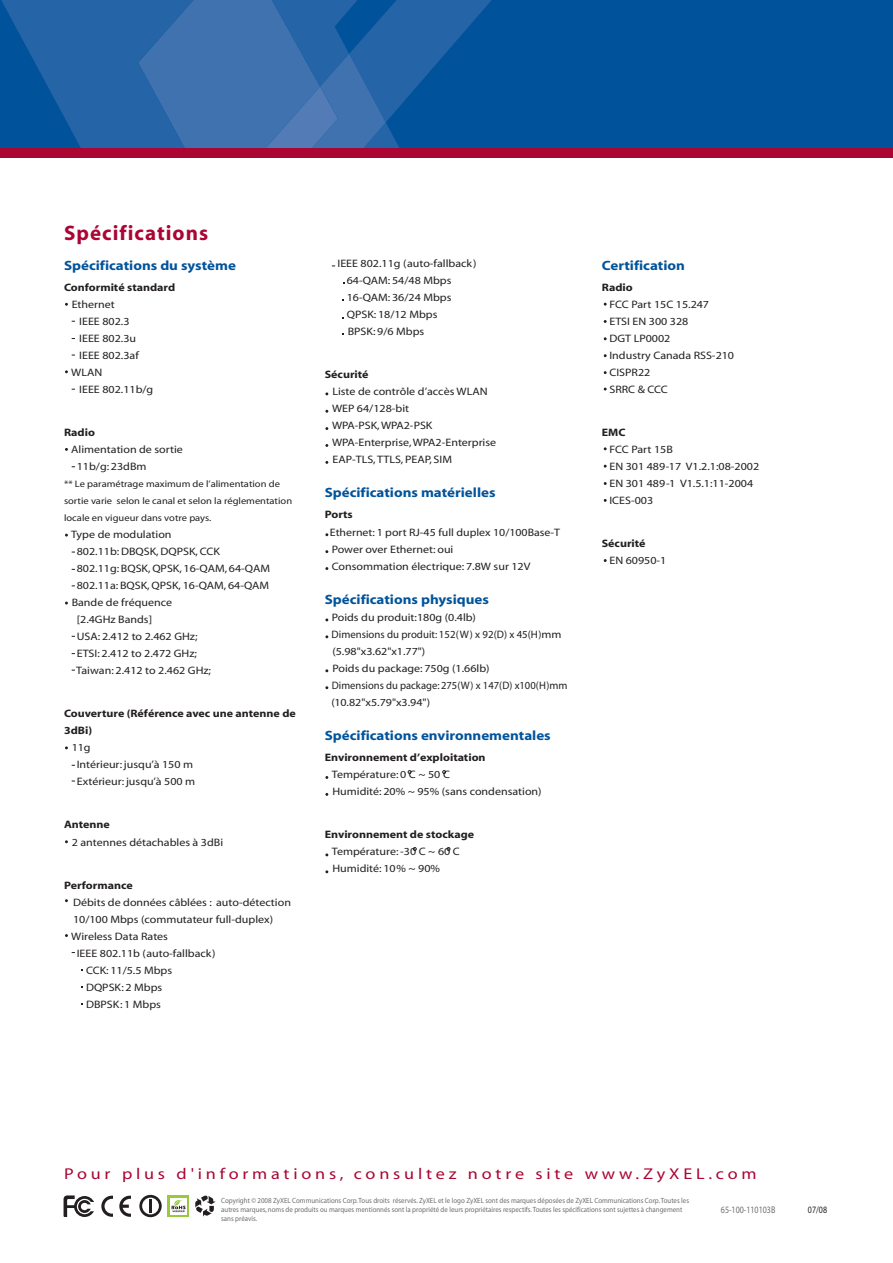
<style>
.page{position:relative;width:893px;height:1263px;background:#fff}
.page>*{position:absolute;margin:0;border:0;box-sizing:border-box;transform-origin:0 0}
.t1{font:700 21px "Myriad";letter-spacing:.05em;color:#ab0534}
.t2{font:15.75px "Myriad";letter-spacing:.21em;color:#ab0534;scale:1.16 1}
.t3{font:700 13.5px "Myriad";color:#00539b;scale:1.11 1}
.t4{font:10.8px/17px "Myriad";color:#231f20;scale:1.11 1}
.t5{font:700 10.8px/17px "Myriad";color:#231f20;scale:1.11 1}
.t6{font:10.8px/17px "Myriad";color:#231f20;scale:1.1 1}
.t7{font:9.75px "Myriad";color:#6d6e70;scale:.82 1}
.t8{font:9.75px "Myriad";color:#231f20;scale:.82 1}
.t9{font:9.45px/17px "Myriad";color:#231f20;scale:1.11 1}
.t10{font:7.5px/9px "Myriad";color:#6d6e70;scale:.92 1}
</style>
<div class="page">
<div style="left:0;top:0;width:893px;height:154px;background:#00539b"></div>
<svg style="left:1px;top:0;width:490px;height:148px"></svg>
<div style="left:0;top:148px;width:893px;height:9px;background:#ab0534"></div>
<svg style="left:408px;top:770px;width:3px;height:4px"></svg>
<svg style="left:442px;top:770px;width:4px;height:4px"></svg>
<svg style="left:413px;top:847px;width:3px;height:4px"></svg>
<svg style="left:447px;top:847px;width:3px;height:4px"></svg>
<svg style="left:195px;top:1195px;width:21px;height:22px"></svg>
<svg style="left:168px;top:1195px;width:21px;height:22px"></svg>
<svg style="left:170px;top:1198px;width:17px;height:16px"></svg>
<svg style="left:171px;top:1199px;width:14px;height:13px"></svg>
<svg style="left:64px;top:1195px;width:30px;height:22px"></svg>
<svg style="left:139px;top:1195px;width:23px;height:22px"></svg>
<svg style="left:101px;top:1196px;width:12px;height:21px"></svg>
<svg style="left:119px;top:1196px;width:12px;height:21px"></svg>
<h1 class="t1" style="left:64px;top:225px;width:146px">Spécifications</h1>
<p class="t3" style="left:64px;top:260px;width:156px">Spécifications du système</p>
<p class="t5" style="left:64px;top:280px;width:102px">Conformité standard</p>
<p class="t4" style="left:72px;top:297px;width:40px">Ethernet</p>
<p class="t4" style="left:79px;top:314px;width:47px">IEEE 802.3</p>
<p class="t4" style="left:79px;top:331px;width:53px">IEEE 802.3u</p>
<p class="t4" style="left:79px;top:348px;width:55px">IEEE 802.3af</p>
<p class="t4" style="left:71px;top:365px;width:29px">WLAN</p>
<p class="t4" style="left:79px;top:382px;width:68px">IEEE 802.11b/g</p>
<p class="t5" style="left:64px;top:425px;width:29px">Radio</p>
<p class="t4" style="left:77px;top:442px;width:97px;text-indent:-5px">Alimentation de sortie<br>11b/g: 23dBm</p>
<p class="t9" style="left:64px;top:476px;width:207px">** Le paramétrage maximum de l’alimentation de sortie varie selon le canal et selon la réglementation locale en vigueur dans votre pays.</p>
<p class="t4" style="left:71px;top:527px;width:92px">Type de modulation</p>
<p class="t4" style="left:77px;top:544px;width:130px">802.11b: DBQSK, DQPSK, CCK</p>
<p class="t4" style="left:77px;top:561px;width:176px">802.11g: BQSK, QPSK, 16-QAM, 64-QAM</p>
<p class="t4" style="left:77px;top:578px;width:175px">802.11a: BQSK, QPSK, 16-QAM, 64-QAM</p>
<p class="t4" style="left:72px;top:595px;width:92px">Bande de fréquence</p>
<p class="t4" style="left:77px;top:612px;width:69px">[2.4GHz Bands]</p>
<p class="t4" style="left:77px;top:629px;width:110px">USA: 2.412 to 2.462 GHz;</p>
<p class="t4" style="left:77px;top:646px;width:110px">ETSI: 2.412 to 2.472 GHz;</p>
<p class="t4" style="left:76px;top:663px;width:123px">Taiwan: 2.412 to 2.462 GHz;</p>
<p class="t5" style="left:64px;top:706px;width:210px">Couverture (Référence avec une antenne de<br>3dBi)</p>
<p class="t4" style="left:77px;top:740px;width:108px;text-indent:-5px">11g<br>Intérieur: jusqu’à 150 m<br>Extérieur: jusqu’à 500 m</p>
<p class="t5" style="left:64px;top:817px;width:43px">Antenne</p>
<p class="t4" style="left:72px;top:834px;width:138px">2 antennes détachables à 3dBi</p>
<p class="t5" style="left:64px;top:877px;width:63px">Performance</p>
<p class="t4" style="left:73px;top:894px;width:198px">Débits de données câblées : auto-détection</p>
<p class="t4" style="left:73px;top:911px;width:182px">10/100 Mbps (commutateur full-duplex)</p>
<p class="t4" style="left:71px;top:928px;width:89px">Wireless Data Rates</p>
<p class="t4" style="left:77px;top:945px;width:126px">IEEE 802.11b (auto-fallback)</p>
<p class="t4" style="left:86px;top:962px;width:79px">CCK: 11/5.5 Mbps</p>
<p class="t4" style="left:86px;top:979px;width:70px">DQPSK: 2 Mbps</p>
<p class="t4" style="left:86px;top:996px;width:69px">DBPSK: 1 Mbps</p>
<p class="t4" style="left:347px;top:256px;width:118px;text-indent:-9px">IEEE 802.11g (auto-fallback)<br>64-QAM: 54/48 Mbps<br>16-QAM: 36/24 Mbps<br>QPSK: 18/12 Mbps<br>BPSK: 9/6 Mbps</p>
<p class="t5" style="left:325px;top:367px;width:41px">Sécurité</p>
<p class="t4" style="left:332px;top:384px;width:149px">Liste de contrôle d’accès WLAN<br>WEP 64/128-bit<br>WPA-PSK, WPA2-PSK<br>WPA-Enterprise, WPA2-Enterprise<br>EAP-TLS, TTLS, PEAP, SIM</p>
<p class="t3" style="left:325px;top:487px;width:155px">Spécifications matérielles</p>
<p class="t5" style="left:325px;top:507px;width:27px">Ports</p>
<p class="t6" style="left:330px;top:524px;width:211px">Ethernet: 1 port RJ-45 full duplex 10/100Base-T<br>Power over Ethernet: oui<br>Consommation électrique: 7.8W sur 12V</p>
<p class="t3" style="left:325px;top:594px;width:149px">Spécifications physiques</p>
<p class="t4" style="left:332px;top:609px;width:214px">Poids du produit:180g (0.4lb)<br>Dimensions du produit: 152(W) x 92(D) x 45(H)mm (5.98"x3.62"x1.77")<br>Poids du package: 750g (1.66lb)<br>Dimensions du package: 275(W) x 147(D) x100(H)mm (10.82"x5.79"x3.94")</p>
<p class="t3" style="left:325px;top:730px;width:205px">Spécifications environnementales</p>
<p class="t5" style="left:325px;top:750px;width:146px">Environnement d’exploitation</p>
<p class="t4" style="left:332px;top:767px;width:190px">Température: 0 C ~ 50 C<br>Humidité: 20% ~ 95% (sans condensation)</p>
<p class="t5" style="left:325px;top:827px;width:136px">Environnement de stockage</p>
<p class="t4" style="left:332px;top:844px;width:117px">Température: -30 C ~ 60 C<br>Humidité: 10% ~ 90%</p>
<p class="t3" style="left:602px;top:260px;width:76px">Certification</p>
<p class="t5" style="left:602px;top:280px;width:29px">Radio</p>
<p class="t4" style="left:609px;top:297px;width:114px">FCC Part 15C 15.247<br>ETSI EN 300 328<br>DGT LP0002<br>Industry Canada RSS-210<br>CISPR22<br>SRRC &amp; CCC</p>
<p class="t5" style="left:602px;top:425px;width:23px">EMC</p>
<p class="t4" style="left:609px;top:442px;width:136px">FCC Part 15B<br>EN 301 489-17 V1.2.1:08-2002<br>EN 301 489-1 V1.5.1:11-2004<br>ICES-003</p>
<p class="t5" style="left:602px;top:536px;width:41px">Sécurité</p>
<p class="t4" style="left:609px;top:553px;width:53px">EN 60950-1</p>
<h2 class="t2" style="left:64px;top:1167px;width:599px">Pour plus d'informations, consultez notre site www.ZyXEL.com</h2>
<p class="t7" style="left:721px;top:1206px;width:68px">65-100-110103B</p>
<p class="t8" style="left:808px;top:1206px;width:25px">07/08</p>
<p class="t10" style="left:221px;top:1197px;width:510px">Copyright © 2008 ZyXEL Communications Corp. Tous droits réservés. ZyXEL et le logo ZyXEL sont des marques déposées de ZyXEL Communications Corp. Toutes les autres marques, noms de produits ou marques mentionnés sont la propriété de leurs propriétaires respectifs. Toutes les spécifications sont sujettes à changement sans préavis.</p>
</div>
